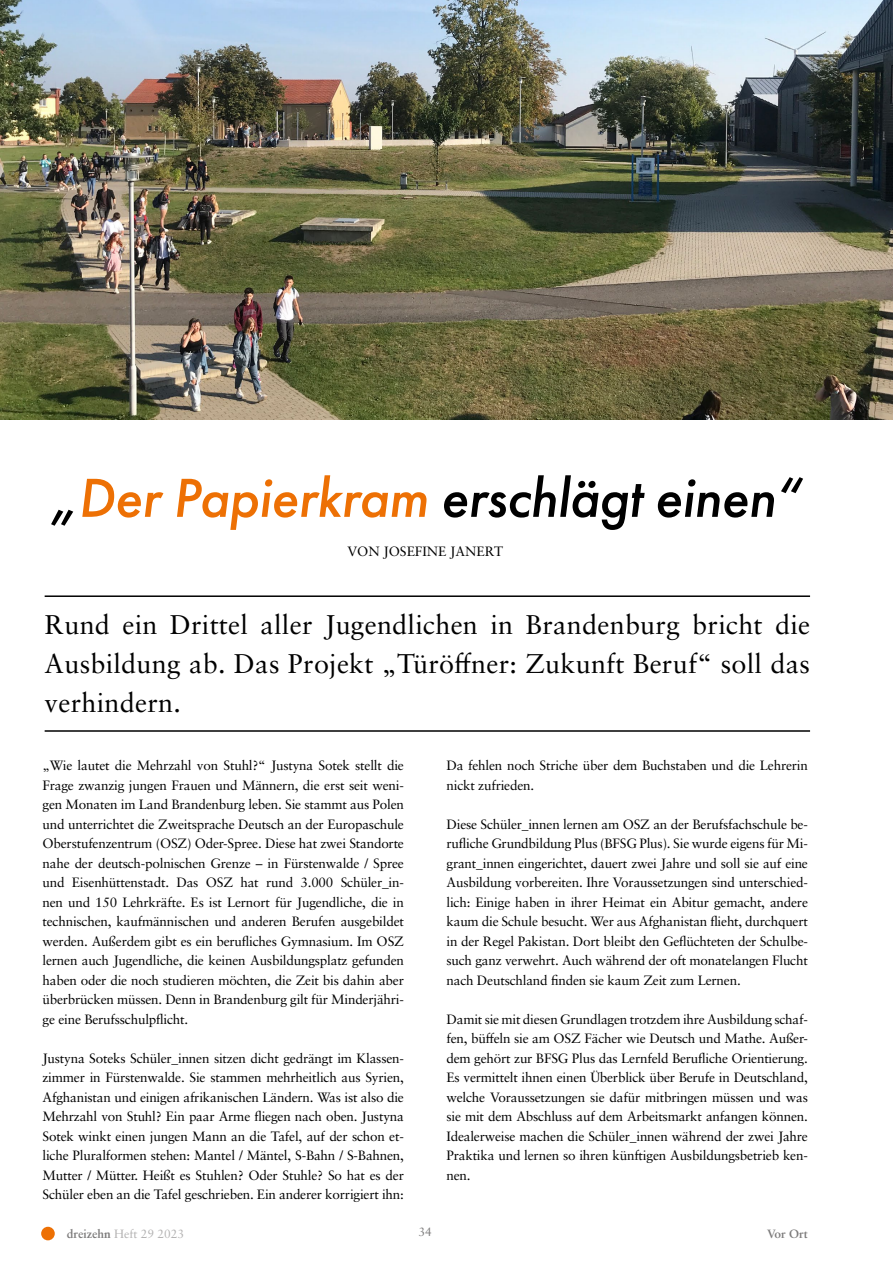
<style>
.page{position:relative;width:893px;height:1263px;background:#fff}
.page>*{position:absolute;margin:0;border:0;box-sizing:border-box;transform-origin:0 0}
._2_Unterüberschrifte{font:italic 500 57px "Futura PT";letter-spacing:-.01em;color:#000}
._3_Einleitungstext{font:27px/39px "Sabon LT Pro";letter-spacing:.01em;color:#000;text-align:justify}
._4_Fließtext{font:13.5px/19.5px "Sabon LT Pro";letter-spacing:-.015em;color:#000;text-align:justify}
.t1{font:12px "Sabon LT Pro";color:#b3b2b2}
.t2{font:700 12px "Sabon LT Pro";color:#7c7b7b}
.t3{font:12px "Sabon LT Pro";color:#7c7b7b}
.s1{color:#ed7004}
.s2{font-weight:700;color:#7c7b7b}
</style>
<div class="page">
<div style="left:41px;top:1227px;width:14px;height:13px;background:#ed7004;border-radius:50%"></div>
<img style="left:0;top:0;width:893px;height:419px">
<hr style="left:45px;top:730px;width:765px;height:2px;background:#000">
<hr style="left:45px;top:595px;width:765px;height:2px;background:#000">
<p class="_2_Unterüberschrifte" style="left:49px;top:462px;width:754px">„<span class="s1">Der Papierkram</span> erschlägt einen“</p>
<p class="_4_Fließtext" style="left:347px;top:541px;width:157px">VON JOSEFINE JANERT</p>
<p class="_3_Einleitungstext" style="left:45px;top:604px;width:767px">Rund ein Drittel aller Jugendlichen in Brandenburg bricht die Ausbildung ab. Das Projekt „Türöffner: Zukunft Beruf“ soll das verhindern.</p>
<p class="_4_Fließtext" style="left:43px;top:755px;width:363px">„Wie lautet die Mehrzahl von Stuhl?“ Justyna Sotek stellt die Frage zwanzig jungen Frauen und Männern, die erst seit weni&shy;gen Monaten im Land Brandenburg leben. Sie stammt aus Polen und unterrichtet die Zweitsprache Deutsch an der Europaschule Oberstufenzentrum (OSZ) Oder-Spree. Diese hat zwei Standorte nahe der deutsch-polnischen Grenze – in Fürstenwalde / Spree und Eisenhüttenstadt. Das OSZ hat rund 3.000 Schüler_in&shy;nen und 150 Lehrkräfte. Es ist Lernort für Jugendliche, die in technischen, kaufmännischen und anderen Berufen ausgebildet werden. Außerdem gibt es ein berufliches Gymnasium. Im OSZ lernen auch Jugendliche, die keinen Ausbildungsplatz gefunden haben oder die noch studieren möchten, die Zeit bis dahin aber überbrücken müssen. Denn in Brandenburg gilt für Minderjähri&shy;ge eine Berufsschulpflicht.</p>
<p class="_4_Fließtext" style="left:43px;top:1048px;width:363px">Justyna Soteks Schüler_innen sitzen dicht gedrängt im Klassen&shy;zimmer in Fürstenwalde. Sie stammen mehrheitlich aus Syrien, Afghanistan und einigen afrikanischen Ländern. Was ist also die Mehrzahl von Stuhl? Ein paar Arme fliegen nach oben. Justyna Sotek winkt einen jungen Mann an die Tafel, auf der schon et&shy;liche Pluralformen stehen: Mantel / Mäntel, S-Bahn / S-Bahnen, Mutter / Mütter. Heißt es Stuhlen? Oder Stuhle? So hat es der Schüler eben an die Tafel geschrieben. Ein anderer korrigiert ihn:</p>
<p class="t1" style="left:67px;top:1226px;width:119px"><span class="s2">dreizehn</span> Heft 29 2023</p>
<p class="t3" style="left:419px;top:1224px;width:15px">34</p>
<p class="_4_Fließtext" style="left:446px;top:755px;width:363px">Da fehlen noch Striche über dem Buchstaben und die Lehrerin nickt zufrieden.</p>
<p class="_4_Fließtext" style="left:446px;top:814px;width:363px">Diese Schüler_innen lernen am OSZ an der Berufsfachschule be&shy;rufliche Grundbildung Plus (BFSG Plus). Sie wurde eigens für Mi&shy;grant_innen eingerichtet, dauert zwei Jahre und soll sie auf eine Ausbildung vorbereiten. Ihre Voraussetzungen sind unterschied&shy;lich: Einige haben in ihrer Heimat ein Abitur gemacht, andere kaum die Schule besucht. Wer aus Afghanistan flieht, durchquert in der Regel Pakistan. Dort bleibt den Geflüchteten der Schulbe&shy;such ganz verwehrt. Auch während der oft monatelangen Flucht nach Deutschland finden sie kaum Zeit zum Lernen.</p>
<p class="_4_Fließtext" style="left:446px;top:1009px;width:363px">Damit sie mit diesen Grundlagen trotzdem ihre Ausbildung schaf&shy;fen, büffeln sie am OSZ Fächer wie Deutsch und Mathe. Außer&shy;dem gehört zur BFSG Plus das Lernfeld Berufliche Orientierung.<br>Es vermittelt ihnen einen Überblick über Berufe in Deutschland, welche Voraussetzungen sie dafür mitbringen müssen und was sie mit dem Abschluss auf dem Arbeitsmarkt anfangen können.<br>Idealerweise machen die Schüler_innen während der zwei Jahre Praktika und lernen so ihren künftigen Ausbildungsbetrieb ken&shy;nen.</p>
<p class="t2" style="left:767px;top:1226px;width:42px">Vor Ort</p>
</div>
